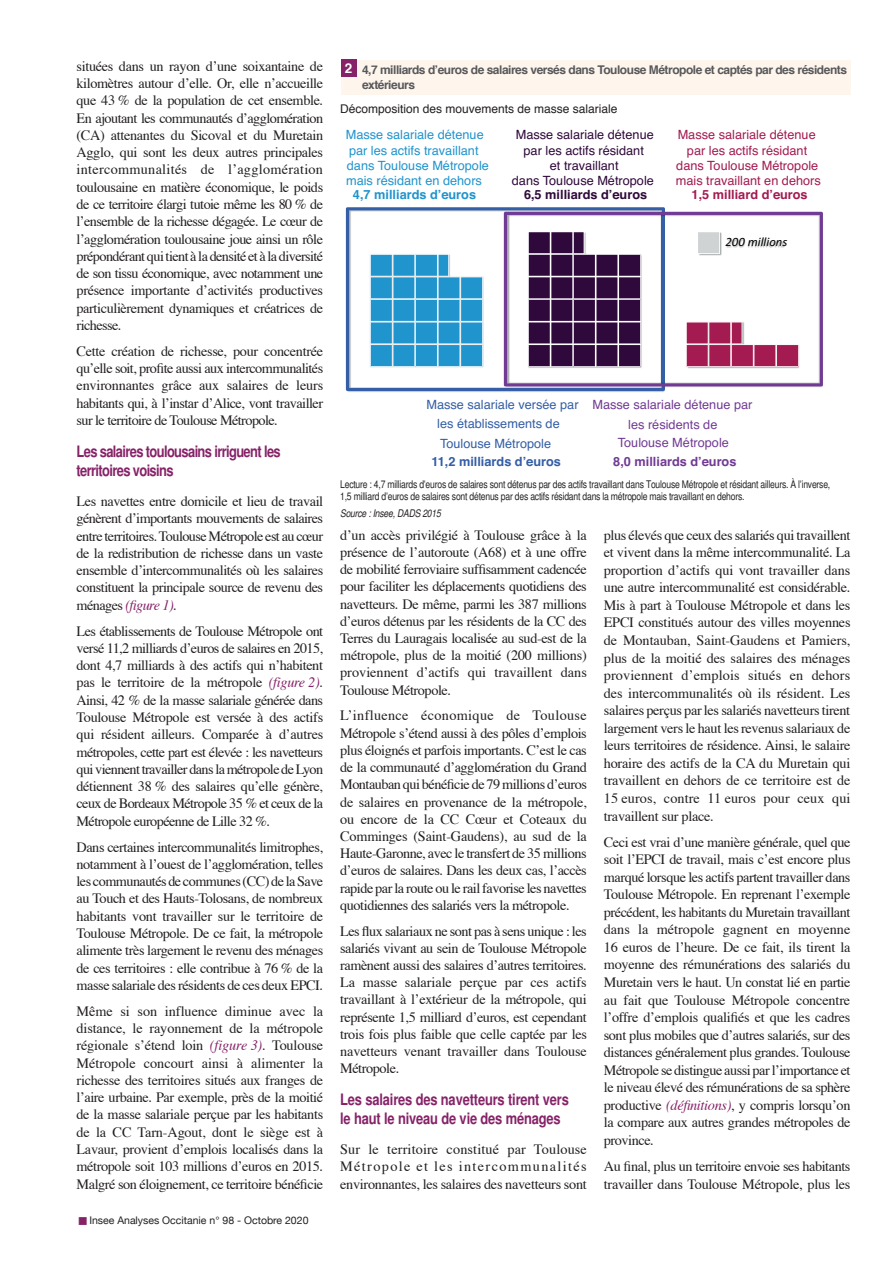
<style>
.page{position:relative;width:893px;height:1263px;background:#fff}
.page>*{position:absolute;margin:0;border:0;box-sizing:border-box;transform-origin:0 0}
.Titre_paragraphe{font:700 condensed 15.75px/19px "Helvetica";letter-spacing:-.01em;color:#862268}
.Titre_paragraphe-2{font:700 condensed 15.75px/19px "Helvetica";letter-spacing:-.04em;color:#862268}
.Texte_principal{font:14.25px/17.2px "Times";letter-spacing:-.03em;color:#231f20;text-align:justify}
.Figure_numéro{font:700 13.5px "Helvetica";color:#fff}
.t1{font:12.75px/15px "Helvetica";color:#2094cd;text-align:center}
.t2{font:12.75px/15px "Helvetica";color:#a31b51;text-align:center}
.t3{font:12.75px/15px "Helvetica";color:#2f093a;text-align:center}
.t4{font:12.75px/18.9px "Helvetica";color:#713b94;text-align:center}
.t5{font:12.75px "Helvetica";color:#345ea6}
.t6{font:700 12.75px "Helvetica";color:#345ea6}
.t7{font:italic 12.75px "Calibri";color:#000001}
.Titre_figure{font:700 12px "Helvetica";letter-spacing:-.04em;color:#57585a}
.Sous-titre_figure{font:12px "Helvetica";color:#231f20}
.Sources{font:condensed 10.5px/12.6px "Helvetica";letter-spacing:-.02em;color:#231f20}
.t8{font:10.5px "Helvetica Neue";color:#231f20}
.Sources-2{font:italic condensed 10.5px "Helvetica";letter-spacing:-.02em;color:#231f20}
.s1{font-style:italic;color:#862268}
.s2{color:#862268}
.s3{font-weight:700}
</style>
<div class="page">
<div style="left:341px;top:60px;width:509px;height:34px;background:#fef5ed"></div>
<div style="left:341px;top:60px;width:16px;height:17px;background:#862268"></div>
<svg style="left:346px;top:207px;width:319px;height:184px"></svg>
<img style="left:369px;top:254px;width:116px;height:114px">
<svg style="left:370px;top:254px;width:113px;height:113px;background:#48a6d5"></svg>
<img style="left:504px;top:211px;width:161px;height:178px">
<svg style="left:504px;top:212px;width:319px;height:174px"></svg>
<img style="left:685px;top:321px;width:115px;height:48px">
<svg style="left:686px;top:322px;width:113px;height:45px"></svg>
<img style="left:699px;top:231px;width:88px;height:25px">
<svg style="left:697px;top:231px;width:23px;height:23px"></svg>
<p class="Texte_principal" style="left:77px;top:56px;width:248px">situées dans un rayon d’une soixantaine de kilomètres autour d’elle. Or, elle n’accueille que 43 % de la population de cet ensemble.<br>En ajoutant les communautés d’agglomération (CA) attenantes du Sicoval et du Muretain Agglo, qui sont les deux autres principales intercommunalités de l’agglomération toulousaine en matière économique, le poids de ce territoire élargi tutoie même les 80 % de l’ensemble de la richesse dégagée. Le cœur de l’agglomération toulousaine joue ainsi un rôle prépondérant qui tient à la densité et à la diversité de son tissu économique, avec notamment une présence importante d’activités productives particulièrement dynamiques et créatrices de richesse.</p>
<p class="Texte_principal" style="left:77px;top:341px;width:248px">Cette création de richesse, pour concentrée qu’elle soit, profite aussi aux intercommunalités environnantes grâce aux salaires de leurs habitants qui, à l’instar d’Alice, vont travailler sur le territoire de Toulouse Métropole.</p>
<p class="Titre_paragraphe-2" style="left:77px;top:442px;width:206px">Les salaires toulousains irriguent les territoires voisins</p>
<p class="Texte_principal" style="left:77px;top:491px;width:248px">Les navettes entre domicile et lieu de travail génèrent d’importants mouvements de salaires entre territoires. Toulouse Métropole est au cœur de la redistribution de richesse dans un vaste ensemble d’intercommunalités où les salaires constituent la principale source de revenu des ménages <span class="s1">(figure 1)</span>.</p>
<p class="Texte_principal" style="left:77px;top:621px;width:248px">Les établissements de Toulouse Métropole ont versé 11,2 milliards d’euros de salaires en 2015, dont 4,7 milliards à des actifs qui n’habitent pas le territoire de la métropole <span class="s1">(figure 2)</span>.<br>Ainsi, 42 % de la masse salariale générée dans Toulouse Métropole est versée à des actifs qui résident ailleurs. Comparée à d’autres métropoles, cette part est élevée : les navetteurs qui viennent travailler dans la métropole de Lyon détiennent 38 % des salaires qu’elle génère, ceux de Bordeaux Métropole 35 % et ceux de la Métropole européenne de Lille 32 %.</p>
<p class="Texte_principal" style="left:77px;top:837px;width:248px">Dans certaines intercommunalités limitrophes, notamment à l’ouest de l’agglomération, telles les communautés de communes (CC) de la Save au Touch et des Hauts-Tolosans, de nombreux habitants vont travailler sur le territoire de Toulouse Métropole. De ce fait, la métropole alimente très largement le revenu des ménages de ces territoires : elle contribue à 76 % de la masse salariale des résidents de ces deux EPCI.</p>
<p class="Texte_principal" style="left:77px;top:1001px;width:248px">Même si son influence diminue avec la distance, le rayonnement de la métropole régionale s’étend loin <span class="s1">(figure 3)</span>. Toulouse Métropole concourt ainsi à alimenter la richesse des territoires situés aux franges de l’aire urbaine. Par exemple, près de la moitié de la masse salariale perçue par les habitants de la CC Tarn-Agout, dont le siège est à Lavaur, provient d’emplois localisés dans la métropole soit 103 millions d’euros en 2015.<br>Malgré son éloignement, ce territoire bénéficie</p>
<p class="t8" style="left:78px;top:1213px;width:232px"><span class="s2">■</span>Insee Analyses Occitanie n° 98 - Octobre 2020</p>
<p class="Figure_numéro" style="left:345px;top:57px;width:9px">2</p>
<p class="Titre_figure" style="left:362px;top:60px;width:486px">4,7 milliards d’euros de salaires versés dans Toulouse Métropole et captés par des résidents</p>
<p class="Titre_figure" style="left:362px;top:75px;width:55px">extérieurs</p>
<p class="Sous-titre_figure" style="left:340px;top:100px;width:279px">Décomposition des mouvements de masse salariale</p>
<p class="t1" style="left:346px;top:128px;width:145px">Masse salariale détenue par les actifs travaillant dans Toulouse Métropole mais résidant en dehors<br><span class="s3">4,7 milliards d’euros</span></p>
<p class="t3" style="left:512px;top:128px;width:144px">Masse salariale détenue par les actifs résidant<br>et travaillant<br>dans Toulouse Métropole<br><span class="s3">6,5 milliards d’euros</span></p>
<p class="t2" style="left:676px;top:128px;width:147px">Masse salariale détenue par les actifs résidant dans Toulouse Métropole mais travaillant en dehors<br><span class="s3">1,5 milliard d’euros</span></p>
<p class="t7" style="left:725px;top:233px;width:64px">200 millions</p>
<p class="t5" style="left:426px;top:395px;width:154px">Masse salariale versée par</p>
<p class="t5" style="left:437px;top:414px;width:124px">les établissements de</p>
<p class="t5" style="left:440px;top:433px;width:113px">Toulouse Métropole</p>
<p class="t6" style="left:431px;top:451px;width:131px">11,2 milliards d’euros</p>
<p class="t4" style="left:592px;top:396px;width:161px">Masse salariale détenue par les résidents de<br>Toulouse Métropole<br><span class="s3">8,0 milliards d’euros</span></p>
<p class="Sources" style="left:340px;top:478px;width:492px">Lecture : 4,7 milliards d’euros de salaires sont détenus par des actifs travaillant dans Toulouse Métropole et résidant ailleurs. À l’inverse,<br>1,5 milliard d’euros de salaires sont détenus par des actifs résidant dans la métropole mais travaillant en dehors.</p>
<p class="Sources-2" style="left:340px;top:507px;width:102px">Source : Insee, DADS 2015</p>
<p class="Texte_principal" style="left:340px;top:525px;width:248px">d’un accès privilégié à Toulouse grâce à la présence de l’autoroute (A68) et à une offre de mobilité ferroviaire suffisamment cadencée pour faciliter les déplacements quotidiens des navetteurs. De même, parmi les 387 millions d’euros détenus par les résidents de la CC des Terres du Lauragais localisée au sud-est de la métropole, plus de la moitié (200 millions) proviennent d’actifs qui travaillent dans Toulouse Métropole.</p>
<p class="Texte_principal" style="left:340px;top:706px;width:248px">L’influence économique de Toulouse Métropole s’étend aussi à des pôles d’emplois plus éloignés et parfois importants. C’est le cas de la communauté d’agglomération du Grand Montauban qui bénéficie de 79 millions d’euros de salaires en provenance de la métropole, ou encore de la CC Cœur et Coteaux du Comminges (Saint-Gaudens), au sud de la Haute-Garonne, avec le transfert de 35 millions d’euros de salaires. Dans les deux cas, l’accès rapide par la route ou le rail favorise les navettes quotidiennes des salariés vers la métropole.</p>
<p class="Texte_principal" style="left:340px;top:921px;width:248px">Les flux salariaux ne sont pas à sens unique : les salariés vivant au sein de Toulouse Métropole ramènent aussi des salaires d’autres territoires.<br>La masse salariale perçue par ces actifs travaillant à l’extérieur de la métropole, qui représente 1,5 milliard d’euros, est cependant trois fois plus faible que celle captée par les navetteurs venant travailler dans Toulouse Métropole.</p>
<p class="Titre_paragraphe" style="left:340px;top:1090px;width:230px">Les salaires des navetteurs tirent vers le haut le niveau de vie des ménages</p>
<p class="Texte_principal" style="left:340px;top:1139px;width:248px">Sur le territoire constitué par Toulouse Métropole et les intercommunalités environnantes, les salaires des navetteurs sont</p>
<p class="Texte_principal" style="left:604px;top:525px;width:248px">plus élevés que ceux des salariés qui travaillent et vivent dans la même intercommunalité. La proportion d’actifs qui vont travailler dans une autre intercommunalité est considérable.<br>Mis à part à Toulouse Métropole et dans les EPCI constitués autour des villes moyennes de Montauban, Saint-Gaudens et Pamiers, plus de la moitié des salaires des ménages proviennent d’emplois situés en dehors des intercommunalités où ils résident. Les salaires perçus par les salariés navetteurs tirent largement vers le haut les revenus salariaux de leurs territoires de résidence. Ainsi, le salaire horaire des actifs de la CA du Muretain qui travaillent en dehors de ce territoire est de 15 euros, contre 11 euros pour ceux qui travaillent sur place.</p>
<p class="Texte_principal" style="left:604px;top:832px;width:248px">Ceci est vrai d’une manière générale, quel que soit l’EPCI de travail, mais c’est encore plus marqué lorsque les actifs partent travailler dans Toulouse Métropole. En reprenant l’exemple précédent, les habitants du Muretain travaillant dans la métropole gagnent en moyenne 16 euros de l’heure. De ce fait, ils tirent la moyenne des rémunérations des salariés du Muretain vers le haut. Un constat lié en partie au fait que Toulouse Métropole concentre l’offre d’emplois qualifiés et que les cadres sont plus mobiles que d’autres salariés, sur des distances généralement plus grandes. Toulouse Métropole se distingue aussi par l’importance et le niveau élevé des rémunérations de sa sphère productive <span class="s1">(définitions)</span>, y compris lorsqu’on la compare aux autres grandes métropoles de province.</p>
<p class="Texte_principal" style="left:604px;top:1156px;width:248px">Au final, plus un territoire envoie ses habitants travailler dans Toulouse Métropole, plus les</p>
</div>
